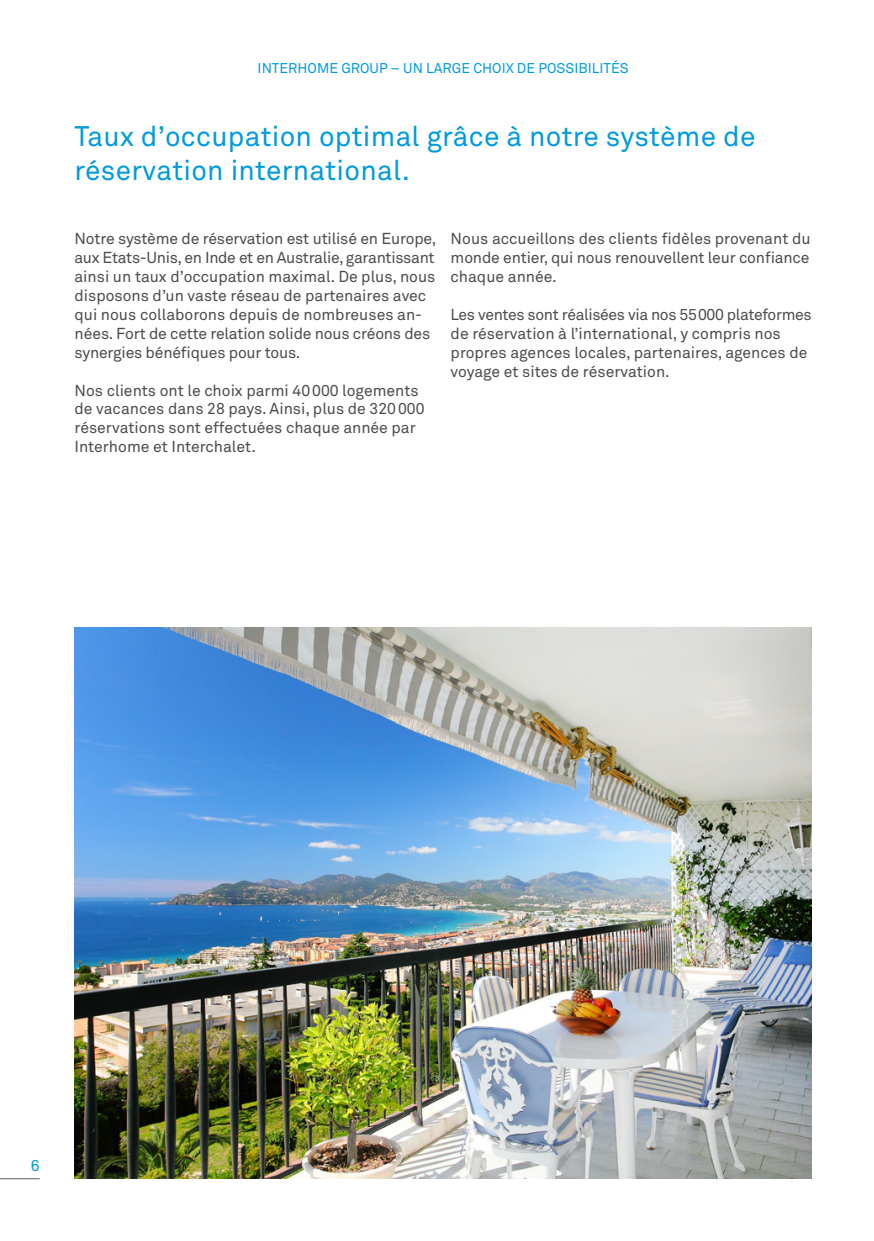
<style>
.page{position:relative;width:874px;height:1241px;background:#fff}
.page>*{position:absolute;margin:0;border:0;box-sizing:border-box;transform-origin:0 0}
.t1{font:28px/33.6px "Akkurat Pro";letter-spacing:.01em;color:#009bdc}
.t2{font:15.75px/18.9px "Akkurat Pro";color:#4b4c4d}
.t3{font:15.75px "Akkurat Pro";color:#009bdc}
.t4{font:14px "Akkurat Pro";color:#009bdc}
</style>
<div class="page">
<hr style="left:0;top:1178px;width:40px;height:1px;background:#5f5f62">
<img style="left:74px;top:628px;width:737px;height:550px">
<p class="t4" style="left:257px;top:60px;width:372px">INTERHOME GROUP – UN LARGE CHOIX DE POSSIBILITÉS</p>
<h1 class="t1" style="left:74px;top:120px;width:682px">Taux d’occupation optimal grâce à notre système de réservation international.</h1>
<p class="t2" style="left:74px;top:230px;width:363px">Notre système de réservation est utilisé en Europe, aux Etats-Unis, en Inde et en Australie, garantissant ainsi un taux d’occupation maximal. De plus, nous disposons d’un vaste réseau de partenaires avec qui nous collaborons depuis de nombreuses an&shy;nées. Fort de cette relation solide nous créons des synergies bénéfiques pour tous.</p>
<p class="t2" style="left:74px;top:381px;width:351px">Nos clients ont le choix parmi 40000 logements de vacances dans 28 pays. Ainsi, plus de 320000 réservations sont effectuées chaque année par Interhome et Interchalet.</p>
<p class="t2" style="left:450px;top:230px;width:361px;text-align:justify">Nous accueillons des clients fidèles provenant du monde entier, qui nous renouvellent leur confiance chaque année.</p>
<p class="t2" style="left:450px;top:305px;width:362px">Les ventes sont réalisées via nos 55000 plateformes de réservation à l’international, y compris nos propres agences locales, partenaires, agences de voyage et sites de réservation.</p>
<p class="t3" style="left:31px;top:1156px;width:10px">6</p>
</div>
